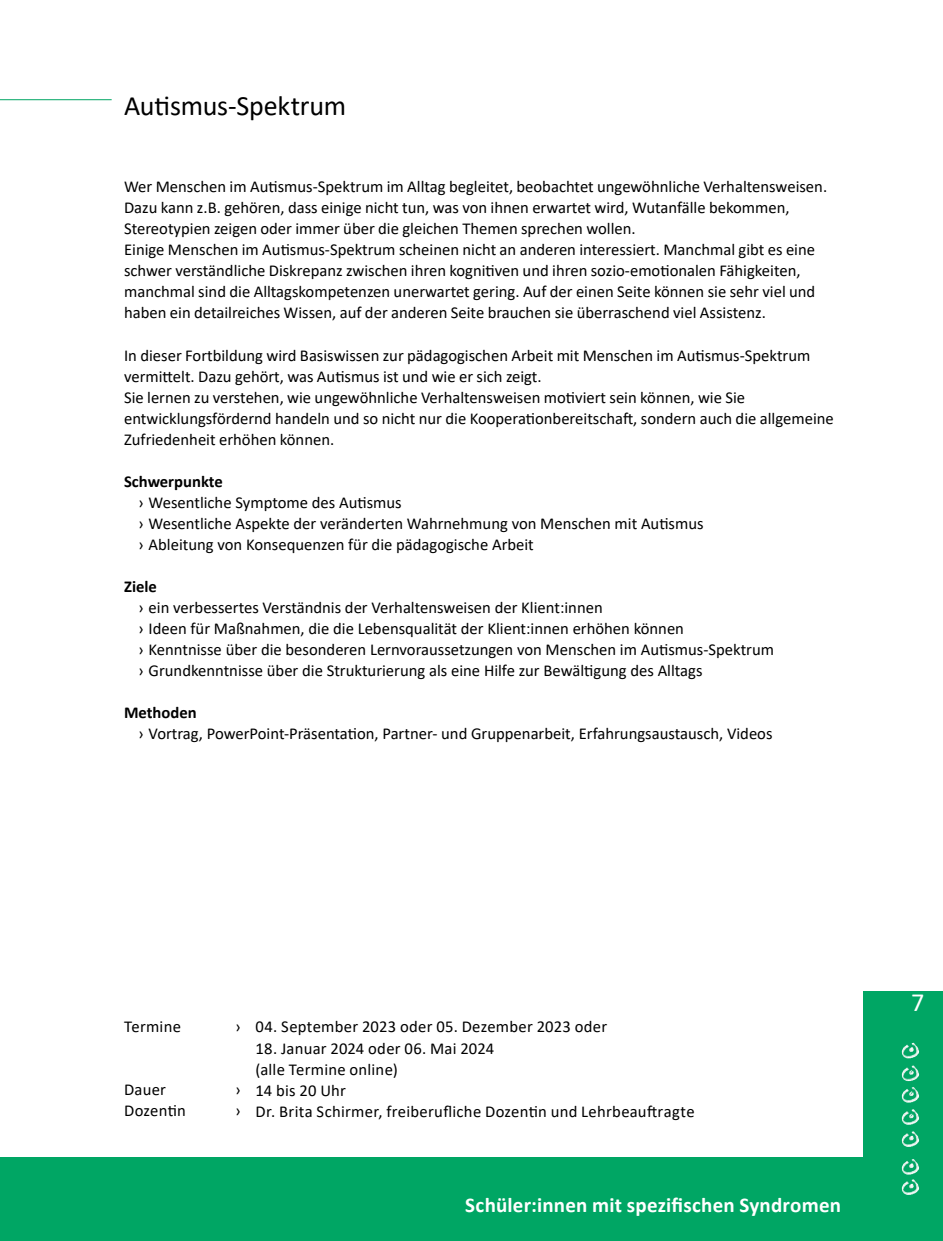
<style>
.page{position:relative;width:943px;height:1241px;background:#fff}
.page>*{position:absolute;margin:0;border:0;box-sizing:border-box;transform-origin:0 0}
.t1{font:28px "Calibri";letter-spacing:-.01em;color:#000}
.t2{font:26.25px "Calibri";color:#fff}
.t3{font:700 21px "Calibri";letter-spacing:.01em;color:#fff}
.t4{font:16.62px/21px "Calibri";color:#000}
.t5{font:700 16.62px "Calibri";color:#000}
</style>
<div class="page">
<div style="left:864px;top:991px;width:79px;height:249px;background:#00a664"></div>
<hr style="left:0;top:99px;width:112px;height:1px;background:#00a664">
<img style="left:901px;top:1159px;width:18px;height:15px">
<img style="left:901px;top:1042px;width:18px;height:16px">
<img style="left:901px;top:1179px;width:18px;height:15px">
<img style="left:901px;top:1087px;width:18px;height:15px">
<img style="left:901px;top:1109px;width:18px;height:15px">
<img style="left:901px;top:1065px;width:18px;height:15px">
<img style="left:901px;top:1131px;width:18px;height:15px">
<div style="left:0;top:1157px;width:871px;height:83px;background:#00a664"></div>
<h1 class="t1" style="left:124px;top:87px;width:224px">Autismus-Spektrum</h1>
<p class="t4" style="left:124px;top:176px;width:704px">Wer Menschen im Autismus-Spektrum im Alltag begleitet, beobachtet ungewöhnliche Verhaltensweisen.<br>Dazu kann z.B. gehören, dass einige nicht tun, was von ihnen erwartet wird, Wutanfälle bekommen, Stereotypien zeigen oder immer über die gleichen Themen sprechen wollen.<br>Einige Menschen im Autismus-Spektrum scheinen nicht an anderen interessiert. Manchmal gibt es eine schwer verständliche Diskrepanz zwischen ihren kognitiven und ihren sozio-emotionalen Fähigkeiten, manchmal sind die Alltagskompetenzen unerwartet gering. Auf der einen Seite können sie sehr viel und haben ein detailreiches Wissen, auf der anderen Seite brauchen sie überraschend viel Assistenz.</p>
<p class="t4" style="left:124px;top:344px;width:711px">In dieser Fortbildung wird Basiswissen zur pädagogischen Arbeit mit Menschen im Autismus-Spektrum vermittelt. Dazu gehört, was Autismus ist und wie er sich zeigt.<br>Sie lernen zu verstehen, wie ungewöhnliche Verhaltensweisen motiviert sein können, wie Sie entwicklungsfördernd handeln und so nicht nur die Kooperationbereitschaft, sondern auch die allgemeine Zufriedenheit erhöhen können.</p>
<p class="t5" style="left:124px;top:469px;width:100px">Schwerpunkte</p>
<p class="t4" style="left:138px;top:491px;width:567px">› Wesentliche Symptome des Autismus<br>› Wesentliche Aspekte der veränderten Wahrnehmung von Menschen mit Autismus › Ableitung von Konsequenzen für die pädagogische Arbeit</p>
<p class="t5" style="left:124px;top:574px;width:34px">Ziele</p>
<p class="t4" style="left:138px;top:596px;width:637px">› ein verbessertes Verständnis der Verhaltensweisen der Klient:innen<br>› Ideen für Maßnahmen, die die Lebensqualität der Klient:innen erhöhen können<br>› Kenntnisse über die besonderen Lernvoraussetzungen von Menschen im Autismus-Spektrum › Grundkenntnisse über die Strukturierung als eine Hilfe zur Bewältigung des Alltags</p>
<p class="t5" style="left:124px;top:700px;width:74px">Methoden</p>
<p class="t4" style="left:138px;top:722px;width:636px">› Vortrag, PowerPoint-Präsentation, Partner- und Gruppenarbeit, Erfahrungsaustausch, Videos</p>
<p class="t4" style="left:124px;top:1015px;width:58px">Termine</p>
<p class="t4" style="left:235px;top:1015px;width:7px">›</p>
<p class="t4" style="left:124px;top:1078px;width:44px">Dauer</p>
<p class="t4" style="left:235px;top:1078px;width:7px">›</p>
<p class="t4" style="left:124px;top:1099px;width:63px">Dozentin</p>
<p class="t4" style="left:235px;top:1099px;width:7px">›</p>
<p class="t4" style="left:255px;top:1015px;width:353px">04. September 2023 oder 05. Dezember 2023 oder</p>
<p class="t4" style="left:255px;top:1036px;width:440px">18. Januar 2024 oder 06. Mai 2024<br>(alle Termine online)<br>14 bis 20 Uhr<br>Dr. Brita Schirmer, freiberufliche Dozentin und Lehrbeauftragte</p>
<p class="t3" style="left:465px;top:1189px;width:377px">Schüler:innen mit spezifischen Syndromen</p>
<h2 class="t2" style="left:911px;top:983px;width:15px">7</h2>
</div>
